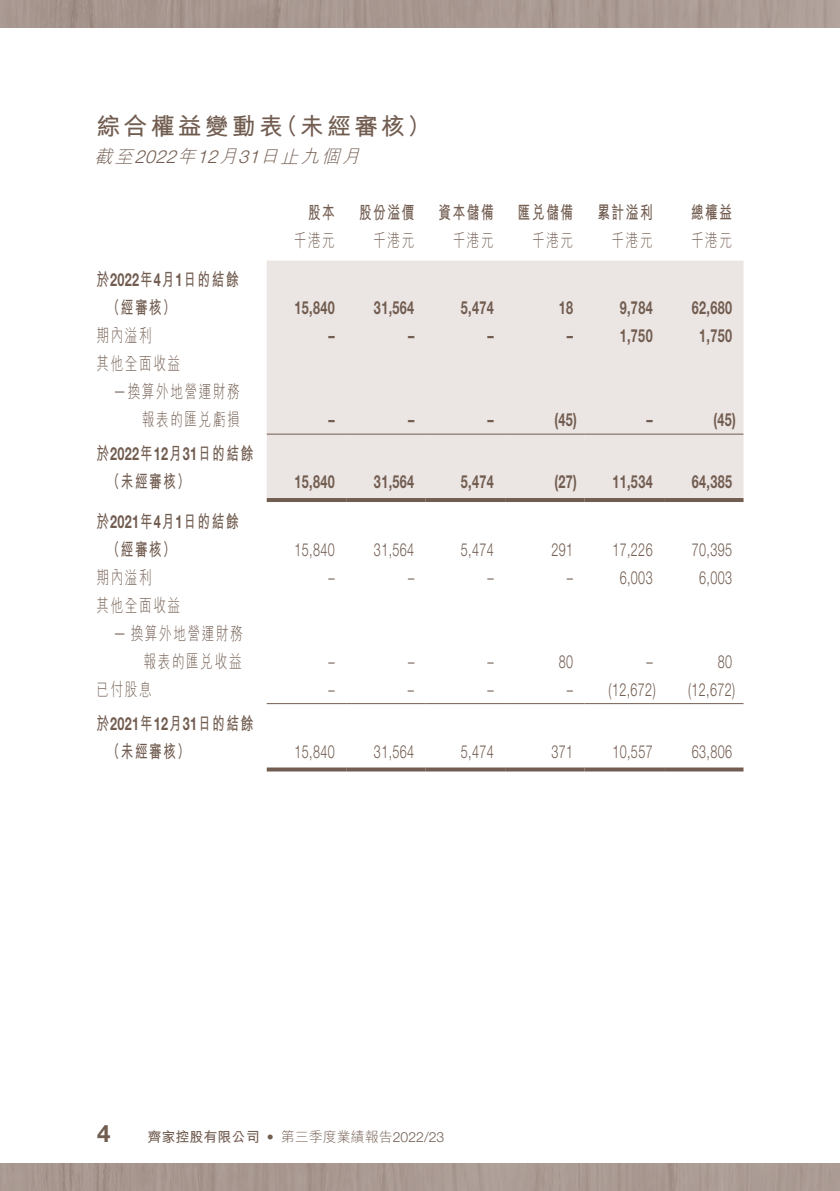
<style>
.page{position:relative;width:840px;height:1191px;background:#fff}
.page>*{position:absolute;margin:0;border:0;box-sizing:border-box;transform-origin:0 0}
.t1{font:700 24px "M Hei HK";letter-spacing:.13em;color:#725d51}
.t2{font:700 24px "Helvetica Neue LT Std";color:#725d51}
.t3{font:700 18px "Helvetica Neue LT Std";letter-spacing:.03em;color:#725d51;scale:.7 1}
.t4{font:300 18px "Helvetica Neue LT Std";letter-spacing:.03em;color:#725d51;scale:.7 1}
.t5{font:300 18px/28px "M Hei HK";letter-spacing:.13em;color:#725d51;text-align:right;scale:.7 1}
.t6{font:700 18px/28px "M Hei HK";letter-spacing:.13em;color:#725d51;scale:.7 1}
.t7{font:italic 300 18px "M Hei HK";color:#725d51}
.t8{font:700 14px "M Hei HK";color:#725d51}
.s1{font-family:"Helvetica Neue LT Std"}
.s2{font-family:"M Hei HK"}
.s3{font-family:"Helvetica Neue LT Std";font-weight:300}
.s4{font-weight:300}
</style>
<div class="page">
<img style="left:0;top:0;width:840px;height:1191px">
<div style="left:0;top:28px;width:839px;height:1134px;background:#fff"></div>
<div style="left:266px;top:260px;width:477px;height:238px;background:#ebe5e3"></div>
<hr style="left:266px;top:433px;width:80px;height:1px;background:#725d51">
<hr style="left:346px;top:433px;width:79px;height:1px;background:#725d51">
<hr style="left:425px;top:433px;width:80px;height:1px;background:#725d51">
<hr style="left:505px;top:433px;width:79px;height:1px;background:#725d51">
<hr style="left:584px;top:433px;width:79px;height:1px;background:#725d51">
<hr style="left:663px;top:433px;width:80px;height:1px;background:#725d51">
<hr style="left:266px;top:498px;width:80px;height:4px;background:#725d51">
<hr style="left:346px;top:498px;width:79px;height:4px;background:#725d51">
<hr style="left:425px;top:498px;width:80px;height:4px;background:#725d51">
<hr style="left:505px;top:498px;width:79px;height:4px;background:#725d51">
<hr style="left:584px;top:498px;width:79px;height:4px;background:#725d51">
<hr style="left:663px;top:498px;width:80px;height:4px;background:#725d51">
<hr style="left:266px;top:703px;width:80px;height:1px;background:#725d51">
<hr style="left:346px;top:703px;width:79px;height:1px;background:#725d51">
<hr style="left:425px;top:703px;width:80px;height:1px;background:#725d51">
<hr style="left:505px;top:703px;width:79px;height:1px;background:#725d51">
<hr style="left:584px;top:703px;width:79px;height:1px;background:#725d51">
<hr style="left:663px;top:703px;width:80px;height:1px;background:#725d51">
<svg style="left:266px;top:767px;width:80px;height:4px"></svg>
<svg style="left:346px;top:767px;width:79px;height:4px"></svg>
<svg style="left:425px;top:767px;width:80px;height:4px"></svg>
<svg style="left:505px;top:767px;width:79px;height:4px"></svg>
<svg style="left:584px;top:767px;width:79px;height:4px"></svg>
<svg style="left:663px;top:767px;width:80px;height:4px"></svg>
<h1 class="t1" style="left:96px;top:109px;width:336px">綜合權益變動表（未經審核）</h1>
<p class="t7" style="left:95px;top:147px;width:271px">截至<span class="s1">2022</span>年<span class="s1">12</span>月<span class="s1">31</span>日止九個月</p>
<p class="t6" style="left:308px;top:197px;width:40px">股本</p>
<p class="t6" style="left:359px;top:197px;width:80px">股份溢價</p>
<p class="t6" style="left:438px;top:197px;width:80px">資本儲備</p>
<p class="t6" style="left:517px;top:197px;width:80px">匯兌儲備</p>
<p class="t6" style="left:597px;top:197px;width:80px">累計溢利</p>
<p class="t6" style="left:690px;top:197px;width:60px">總權益</p>
<p class="t5" style="left:293px;top:226px;width:60px">千港元</p>
<p class="t5" style="left:373px;top:226px;width:60px">千港元</p>
<p class="t5" style="left:452px;top:226px;width:60px">千港元</p>
<p class="t5" style="left:532px;top:226px;width:60px">千港元</p>
<p class="t5" style="left:611px;top:226px;width:60px">千港元</p>
<p class="t5" style="left:690px;top:226px;width:60px">千港元</p>
<p class="t6" style="left:107px;top:264px;width:189px;text-indent:-11px">於<span class="s1">2022</span>年<span class="s1">4</span>月<span class="s1">1</span>日的結餘（經審核）</p>
<p class="t3" style="left:294px;top:297px;width:59px">15,840</p>
<p class="t3" style="left:374px;top:297px;width:59px">31,564</p>
<p class="t3" style="left:460px;top:297px;width:49px">5,474</p>
<p class="t3" style="left:558px;top:297px;width:22px">18</p>
<p class="t3" style="left:619px;top:297px;width:49px">9,784</p>
<p class="t3" style="left:691px;top:297px;width:59px">62,680</p>
<p class="t5" style="left:96px;top:321px;width:80px">期內溢利</p>
<p class="t3" style="left:328px;top:325px;width:11px">–</p>
<p class="t3" style="left:408px;top:325px;width:10px">–</p>
<p class="t3" style="left:487px;top:325px;width:11px">–</p>
<p class="t3" style="left:566px;top:325px;width:10px">–</p>
<p class="t3" style="left:619px;top:325px;width:49px">1,750</p>
<p class="t3" style="left:698px;top:325px;width:49px">1,750</p>
<p class="t5" style="left:96px;top:349px;width:121px">其他全面收益</p>
<p class="t5" style="left:113px;top:377px;width:182px"><span class="s1">—</span>換算外地營運財務</p>
<p class="t5" style="left:142px;top:405px;width:141px">報表的匯兌虧損</p>
<p class="t3" style="left:328px;top:409px;width:11px">–</p>
<p class="t3" style="left:408px;top:409px;width:11px">–</p>
<p class="t3" style="left:487px;top:409px;width:11px">–</p>
<p class="t3" style="left:554px;top:409px;width:34px">(45)</p>
<p class="t3" style="left:646px;top:409px;width:10px">–</p>
<p class="t3" style="left:713px;top:409px;width:34px">(45)</p>
<p class="t3" style="left:96px;top:443px;width:225px"><span class="s2">於</span>2022<span class="s2">年</span>12<span class="s2">月</span>31<span class="s2">日的結餘</span></p>
<p class="t6" style="left:107px;top:466px;width:119px">（未經審核）</p>
<p class="t3" style="left:294px;top:471px;width:59px">15,840</p>
<p class="t3" style="left:374px;top:471px;width:59px">31,564</p>
<p class="t3" style="left:460px;top:471px;width:49px">5,474</p>
<p class="t3" style="left:554px;top:471px;width:142px">(27) 11,534</p>
<p class="t3" style="left:691px;top:471px;width:59px">64,385</p>
<p class="t6" style="left:107px;top:505px;width:189px;text-indent:-11px">於<span class="s1">2021</span>年<span class="s1">4</span>月<span class="s1">1</span>日的結餘（經審核）</p>
<p class="t4" style="left:294px;top:538px;width:59px">15,840</p>
<p class="t4" style="left:374px;top:538px;width:59px">31,564</p>
<p class="t4" style="left:460px;top:538px;width:49px">5,474</p>
<p class="t4" style="left:551px;top:538px;width:33px">291</p>
<p class="t4" style="left:612px;top:538px;width:59px">17,226</p>
<p class="t4" style="left:691px;top:538px;width:59px">70,395</p>
<p class="t5" style="left:96px;top:563px;width:80px">期內溢利</p>
<p class="t4" style="left:328px;top:566px;width:10px">–</p>
<p class="t4" style="left:408px;top:566px;width:11px">–</p>
<p class="t4" style="left:487px;top:566px;width:11px">–</p>
<p class="t4" style="left:566px;top:566px;width:10px">–</p>
<p class="t4" style="left:619px;top:566px;width:49px">6,003</p>
<p class="t4" style="left:698px;top:566px;width:49px">6,003</p>
<p class="t5" style="left:96px;top:591px;width:121px">其他全面收益</p>
<p class="t5" style="left:113px;top:619px;width:186px"><span class="s1">—</span> 換算外地營運財務報表的匯兌收益</p>
<p class="t4" style="left:328px;top:650px;width:10px">–</p>
<p class="t4" style="left:408px;top:650px;width:10px">–</p>
<p class="t4" style="left:487px;top:650px;width:10px">–</p>
<p class="t4" style="left:558px;top:650px;width:22px">80</p>
<p class="t4" style="left:646px;top:650px;width:11px">–</p>
<p class="t4" style="left:717px;top:650px;width:22px">80</p>
<p class="t5" style="left:96px;top:675px;width:80px">已付股息</p>
<p class="t4" style="left:328px;top:678px;width:10px">–</p>
<p class="t4" style="left:408px;top:678px;width:10px">–</p>
<p class="t4" style="left:487px;top:678px;width:11px">–</p>
<p class="t4" style="left:566px;top:678px;width:128px">– (12,672)</p>
<p class="t4" style="left:687px;top:678px;width:69px">(12,672)</p>
<p class="t3" style="left:96px;top:712px;width:225px"><span class="s2">於</span>2021<span class="s2">年</span>12<span class="s2">月</span>31<span class="s2">日的結餘</span></p>
<p class="t6" style="left:107px;top:735px;width:119px">（未經審核）</p>
<p class="t4" style="left:294px;top:740px;width:59px">15,840</p>
<p class="t4" style="left:374px;top:740px;width:59px">31,564</p>
<p class="t4" style="left:460px;top:740px;width:49px">5,474</p>
<p class="t4" style="left:551px;top:740px;width:33px">371</p>
<p class="t4" style="left:612px;top:740px;width:59px">10,557</p>
<p class="t4" style="left:691px;top:740px;width:59px">63,806</p>
<h1 class="t2" style="left:97px;top:1118px;width:15px">4</h1>
<p class="t8" style="left:147px;top:1127px;width:298px">齊家控股有限公司 <span class="s3">•</span> <span class="s4">第三季度業績報告</span><span class="s3">2022/23</span></p>
</div>
